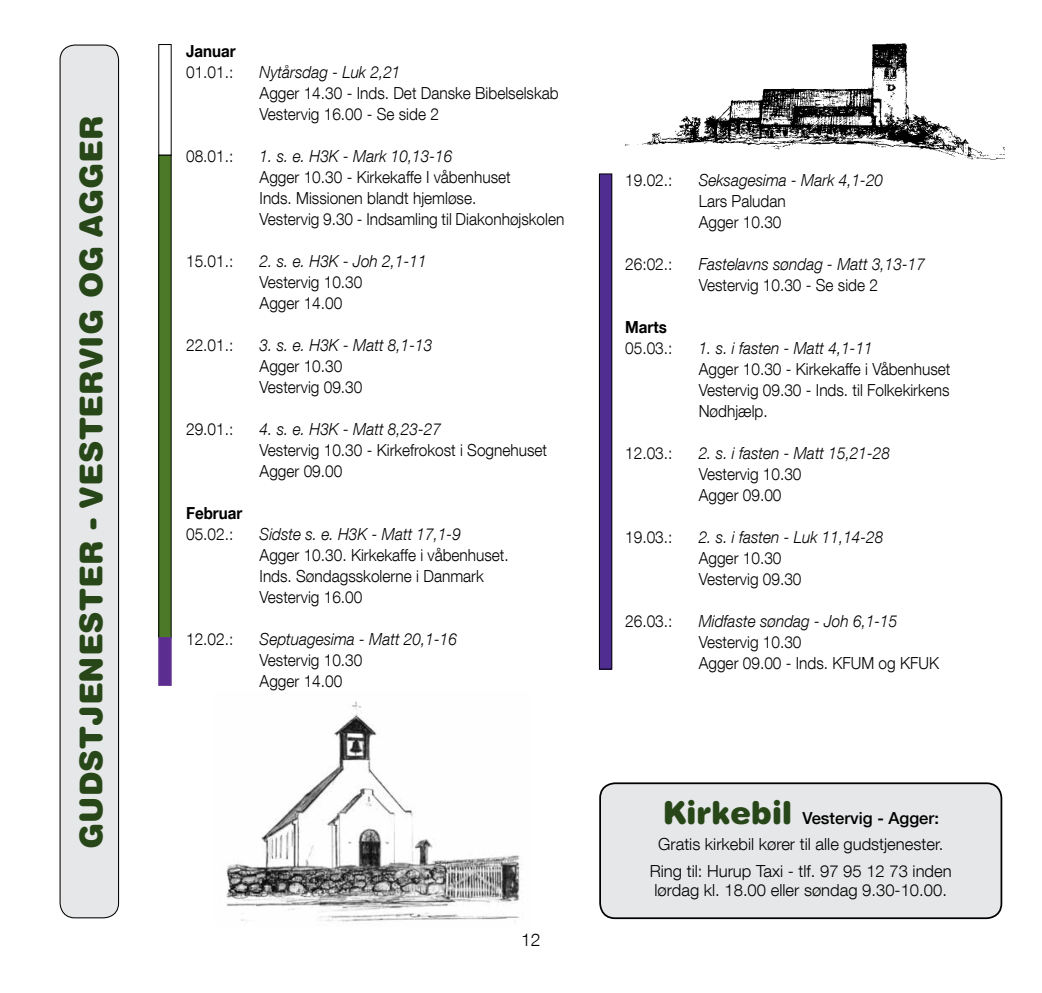
<style>
.page{position:relative;width:1042px;height:993px;background:#fff}
.page>*{position:absolute;margin:0;border:0;box-sizing:border-box;transform-origin:0 0}
.t1{font:900 31.5px "Helvetica Rounded LT";color:#284719}
.t2{font:300 17.5px "Helvetica Neue LT Com";color:#000}
.t3{font:300 16.62px/21px "Helvetica Neue LT Com";color:#000;scale:.93 1}
.t4{font:italic 300 16.62px "Helvetica Neue LT Com";color:#000;scale:.93 1}
.t5{font:300 16.62px/26.8px "Helvetica Neue LT Com";color:#000;text-align:center}
.t6{font:700 16.62px "Helvetica Neue LT Com";color:#000;scale:.91 1}
.s1{font-family:"Helvetica Rounded LT";font-weight:900;font-size:31.5px;color:#284719}
.s2{font-weight:500}
</style>
<div class="page">
<div style="left:60px;top:45px;width:59px;height:872px;background:#e6e7e8;border-radius:15px"></div>
<div style="left:60px;top:44px;width:59px;height:874px;border:1px solid #000;border-radius:15px"></div>
<div style="left:159px;top:155px;width:12px;height:482px;background:#4b7928"></div>
<div style="left:159px;top:637px;width:12px;height:48px;background:#5c2d91"></div>
<div style="left:599px;top:174px;width:13px;height:495px;background:#502e91"></div>
<div style="left:599px;top:174px;width:13px;height:495px;border:1px solid #000"></div>
<img style="left:625px;top:43px;width:379px;height:117px">
<img style="left:226px;top:701px;width:294px;height:221px">
<div style="left:600px;top:783px;width:401px;height:134px;background:#e6e7e8;border-radius:15px"></div>
<div style="left:599px;top:782px;width:403px;height:136px;border:2px solid #000;border-radius:15px"></div>
<h1 class="t1" style="left:71px;top:848px;width:735px;rotate:-90deg">Gudstj en ester - vestervig og agger</h1>
<p class="t6" style="left:186px;top:40px;width:56px">Januar</p>
<p class="t3" style="left:186px;top:61px;width:52px">01.01.:</p>
<p class="t4" style="left:260px;top:62px;width:153px">Nytårsdag - Luk 2,21</p>
<p class="t3" style="left:260px;top:82px;width:323px">Agger 14.30 - Inds. Det Danske Bibelselskab<br>Vestervig 16.00 - Se side 2</p>
<p class="t3" style="left:186px;top:145px;width:52px">08.01.:</p>
<p class="t4" style="left:260px;top:146px;width:209px">1. s. e. H3K - Mark 10,13-16</p>
<p class="t3" style="left:260px;top:166px;width:329px">Agger 10.30 - Kirkekaffe I våbenhuset<br>Inds. Missionen blandt hjemløse.<br>Vestervig 9.30 - Indsamling til Diakonhøjskolen</p>
<p class="t3" style="left:186px;top:250px;width:52px">15.01.:</p>
<p class="t4" style="left:260px;top:251px;width:181px">2. s. e. H3K - Joh 2,1-11</p>
<p class="t3" style="left:260px;top:271px;width:112px">Vestervig 10.30<br>Agger 14.00</p>
<p class="t3" style="left:186px;top:334px;width:52px">22.01.:</p>
<p class="t4" style="left:260px;top:335px;width:187px">3. s. e. H3K - Matt 8,1-13</p>
<p class="t3" style="left:260px;top:355px;width:112px">Agger 10.30<br>Vestervig 09.30</p>
<p class="t3" style="left:186px;top:418px;width:52px">29.01.:</p>
<p class="t4" style="left:260px;top:419px;width:196px">4. s. e. H3K - Matt 8,23-27</p>
<p class="t3" style="left:260px;top:439px;width:311px">Vestervig 10.30 - Kirkefrokost i Sognehuset<br>Agger 09.00</p>
<p class="t6" style="left:186px;top:502px;width:63px">Februar</p>
<p class="t3" style="left:186px;top:523px;width:52px">05.02.:</p>
<p class="t4" style="left:260px;top:524px;width:218px">Sidste s. e. H3K - Matt 17,1-9</p>
<p class="t3" style="left:260px;top:544px;width:269px">Agger 10.30. Kirkekaffe i våbenhuset.<br>Inds. Søndagsskolerne i Danmark<br>Vestervig 16.00</p>
<p class="t3" style="left:186px;top:628px;width:52px">12.02.:</p>
<p class="t4" style="left:260px;top:629px;width:214px">Septuagesima - Matt 20,1-16</p>
<p class="t3" style="left:260px;top:649px;width:112px">Vestervig 10.30<br>Agger 14.00</p>
<p class="t2" style="left:521px;top:928px;width:21px">12</p>
<p class="t3" style="left:625px;top:169px;width:52px">19.02.:</p>
<p class="t4" style="left:699px;top:170px;width:200px">Seksagesima - Mark 4,1-20</p>
<p class="t3" style="left:699px;top:190px;width:95px">Lars Paludan<br>Agger 10.30</p>
<p class="t3" style="left:625px;top:253px;width:52px">26:02.:</p>
<p class="t4" style="left:699px;top:254px;width:245px">Fastelavns søndag - Matt 3,13-17</p>
<p class="t3" style="left:699px;top:274px;width:194px">Vestervig 10.30 - Se side 2</p>
<p class="t6" style="left:625px;top:316px;width:47px">Marts</p>
<p class="t3" style="left:625px;top:337px;width:52px">05.03.:</p>
<p class="t4" style="left:699px;top:338px;width:189px">1. s. i fasten - Matt 4,1-11</p>
<p class="t3" style="left:699px;top:358px;width:272px;text-align:justify">Agger 10.30 - Kirkekaffe i Våbenhuset Vestervig 09.30 - Inds. til Folkekirkens Nødhjælp.</p>
<p class="t3" style="left:625px;top:442px;width:52px">12.03.:</p>
<p class="t4" style="left:699px;top:443px;width:207px">2. s. i fasten - Matt 15,21-28</p>
<p class="t3" style="left:699px;top:463px;width:112px">Vestervig 10.30<br>Agger 09.00</p>
<p class="t3" style="left:625px;top:526px;width:52px">19.03.:</p>
<p class="t4" style="left:699px;top:527px;width:200px">2. s. i fasten - Luk 11,14-28</p>
<p class="t3" style="left:699px;top:547px;width:112px">Agger 10.30<br>Vestervig 09.30</p>
<p class="t3" style="left:625px;top:610px;width:52px">26.03.:</p>
<p class="t4" style="left:699px;top:611px;width:215px">Midfaste søndag - Joh 6,1-15</p>
<p class="t3" style="left:699px;top:631px;width:260px">Vestervig 10.30<br>Agger 09.00 - Inds. KFUM og KFUK</p>
<p class="t5" style="left:650px;top:804px;width:303px"><span class="s1">Kirkebil</span> <span class="s2">Vestervig - Agger:<br></span>Gratis kirkebil kører til alle gudstjenester.<br>Ring til: Hurup Taxi - tlf. 97 95 12 73 inden</p>
<p class="t5" style="left:654px;top:875px;width:294px">lørdag kl. 18.00 eller søndag 9.30-10.00.</p>
</div>
